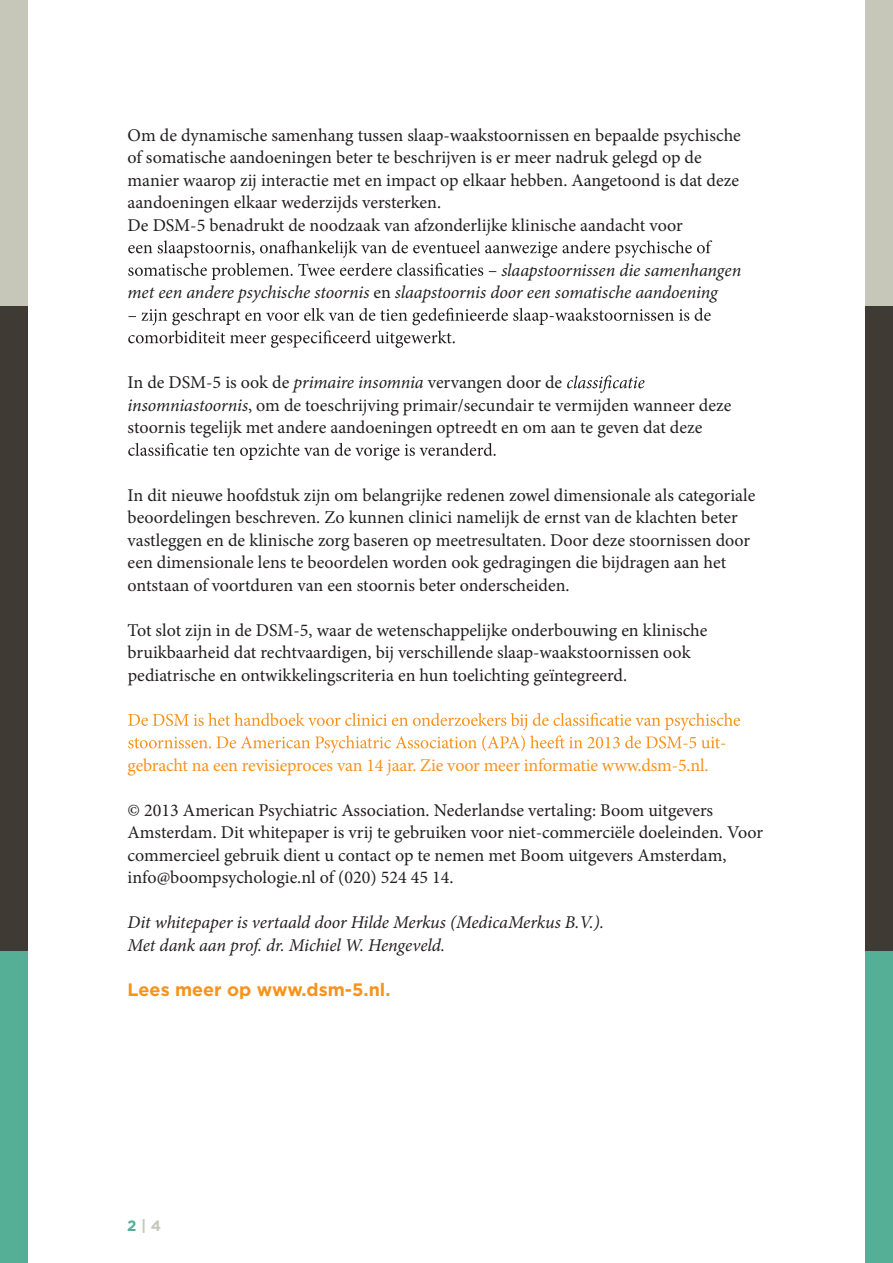
<style>
.page{position:relative;width:893px;height:1263px;background:#fff}
.page>*{position:absolute;margin:0;border:0;box-sizing:border-box;transform-origin:0 0}
.t1{font:18px/22.5px "Minion Pro";color:#231f20}
.t2{font:italic 18px/22.5px "Minion Pro";letter-spacing:-.005em;color:#231f20}
.t3{font:18px "Minion Pro";letter-spacing:-.01em;color:#f7931d}
.t4{font:700 18px "Gotham";color:#f7931d}
.t5{font:700 15px "Gotham";color:#c7c6b8}
.t6{font:700 15px "Gotham";color:#c7c7b9}
.s1{font-style:normal}
.s2{font-style:italic}
.s3{color:#54b197}
</style>
<div class="page">
<svg style="left:128px;top:240px;width:584px;height:40px"></svg>
<svg style="left:128px;top:308px;width:583px;height:40px"></svg>
<svg style="left:567px;top:375px;width:77px;height:18px"></svg>
<svg style="left:128px;top:443px;width:368px;height:17px"></svg>
<svg style="left:128px;top:713px;width:612px;height:40px"></svg>
<div style="left:865px;top:950px;width:28px;height:313px;background:#54af96"></div>
<div style="left:865px;top:0;width:28px;height:306px;background:#c7c7b9"></div>
<div style="left:865px;top:306px;width:28px;height:644px;background:#403a34"></div>
<div style="left:0;top:950px;width:28px;height:313px;background:#54af96"></div>
<div style="left:0;top:0;width:28px;height:306px;background:#c7c7b9"></div>
<div style="left:0;top:306px;width:28px;height:644px;background:#403a34"></div>
<p class="t1" style="left:128px;top:124px;width:615px">Om de dynamische samenhang tussen slaap-waakstoornissen en bepaalde psychische of somatische aandoeningen beter te beschrijven is er meer nadruk gelegd op de manier waarop zij interactie met en impact op elkaar hebben. Aangetoond is dat deze aandoeningen elkaar wederzijds versterken.<br>De DSM-5 benadrukt de noodzaak van afzonderlijke klinische aandacht voor</p>
<p class="t2" style="left:128px;top:259px;width:615px;text-indent:374px">slaapstoornissen die samenhangen met een andere psychische stoornis <span class="s1">en</span> slaapstoornis door een somatische aandoening</p>
<p class="t1" style="left:128px;top:371px;width:605px">In de DSM-5 is ook de <span class="s2">primaire insomnia</span> vervangen door de<br><span class="s2">insomniastoornis</span>, om de toeschrijving primair/secundair te vermijden wanneer deze stoornis tegelijk met andere aandoeningen optreedt en om aan te geven dat deze</p>
<p class="t1" style="left:128px;top:484px;width:629px">In dit nieuwe hoofdstuk zijn om belangrijke redenen zowel dimensionale als categoriale beoordelingen beschreven. Zo kunnen clinici namelijk de ernst van de klachten beter vastleggen en de klinische zorg baseren op meetresultaten. Door deze stoornissen door een dimensionale lens te beoordelen worden ook gedragingen die bijdragen aan het ontstaan of voortduren van een stoornis beter onderscheiden.</p>
<p class="t1" style="left:128px;top:619px;width:581px">Tot slot zijn in de DSM-5, waar de wetenschappelijke onderbouwing en klinische bruikbaarheid dat rechtvaardigen, bij verschillende slaap-waakstoornissen ook pediatrische en ontwikkelingscriteria en hun toelichting geïntegreerd.</p>
<p class="t3" style="left:128px;top:753px;width:583px">gebracht na een revisieproces van 14 jaar. Zie voor meer informatie www.dsm-5.nl.</p>
<p class="t1" style="left:128px;top:799px;width:637px">© 2013 American Psychiatric Association. Nederlandse vertaling: Boom uitgevers Amsterdam. Dit whitepaper is vrij te gebruiken voor niet-commerciële doeleinden. Voor commercieel gebruik dient u contact op te nemen met Boom uitgevers Amsterdam, info@boompsychologie.nl of (020) 524 45 14.</p>
<p class="t2" style="left:128px;top:911px;width:478px">Dit whitepaper is vertaald door Hilde Merkus (MedicaMerkus B.V.).</p>
<p class="t2" style="left:128px;top:934px;width:319px">Met dank aan prof. dr. Michiel W. Hengeveld.</p>
<p class="t4" style="left:128px;top:977px;width:264px">Lees meer op www.dsm-5.nl.</p>
<p class="t5" style="left:128px;top:1217px;width:30px"><span class="s3">2</span> | 3</p>
<p class="t6" style="left:151px;top:1216px;width:12px">4</p>
</div>
